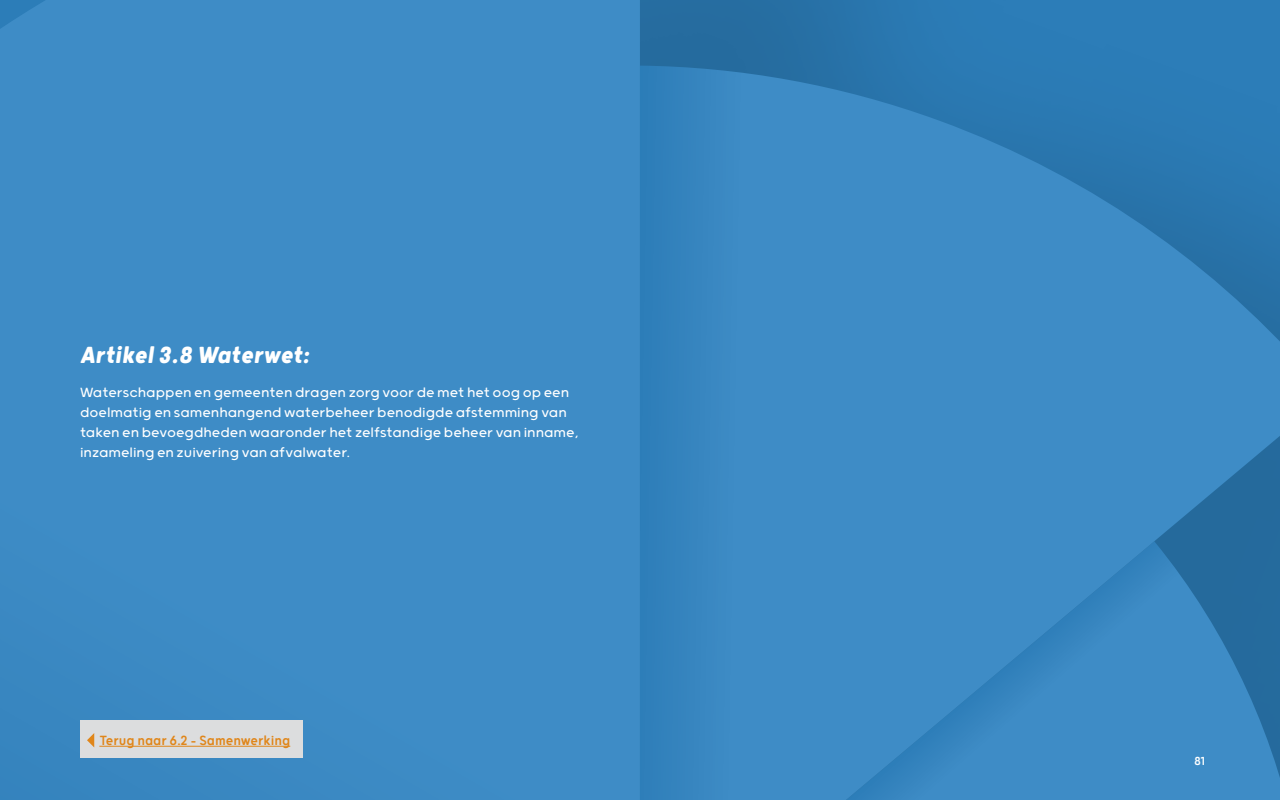
<style>
.page{position:relative;width:1280px;height:800px;background:#fff}
.page>*{position:absolute;margin:0;border:0;box-sizing:border-box;transform-origin:0 0}
.t1{font:italic 700 28px "Grold Rounded Slim";color:#fff}
.t2{font:300 16px/20px "Grold Rounded";color:#fff}
.t3{font:16px "Grold Rounded Slim";color:#e0861a}
.t4{font:14px "Grold Rounded Slim";color:#fff}
</style>
<div class="page">
<img style="left:640px;top:0;width:640px;height:66px">
<svg style="left:640px;top:66px;width:640px;height:734px;background:#3886c0"></svg>
<div style="left:0;top:0;width:640px;height:800px;background:#3e8cc6"></div>
<div style="left:80px;top:720px;width:223px;height:38px;background:#dcddde"></div>
<hr style="left:99px;top:746px;width:191px;height:1px;background:#e0861a">
<svg style="left:87px;top:733px;width:7px;height:14px"></svg>
<h1 class="t1" style="left:80px;top:338px;width:231px">Artikel 3.8 Waterwet:</h1>
<p class="t2" style="left:80px;top:381px;width:500px">Waterschappen en gemeenten dragen zorg voor de met het oog op een doelmatig en samenhangend waterbeheer benodigde afstemming van taken en bevoegdheden waaronder het zelfstandige beheer van inname, inzameling en zuivering van afvalwater.</p>
<p class="t3" style="left:99px;top:730px;width:192px">Terug naar 6.2 – Samenwerking</p>
<p class="t4" style="left:1194px;top:752px;width:13px">81</p>
</div>
